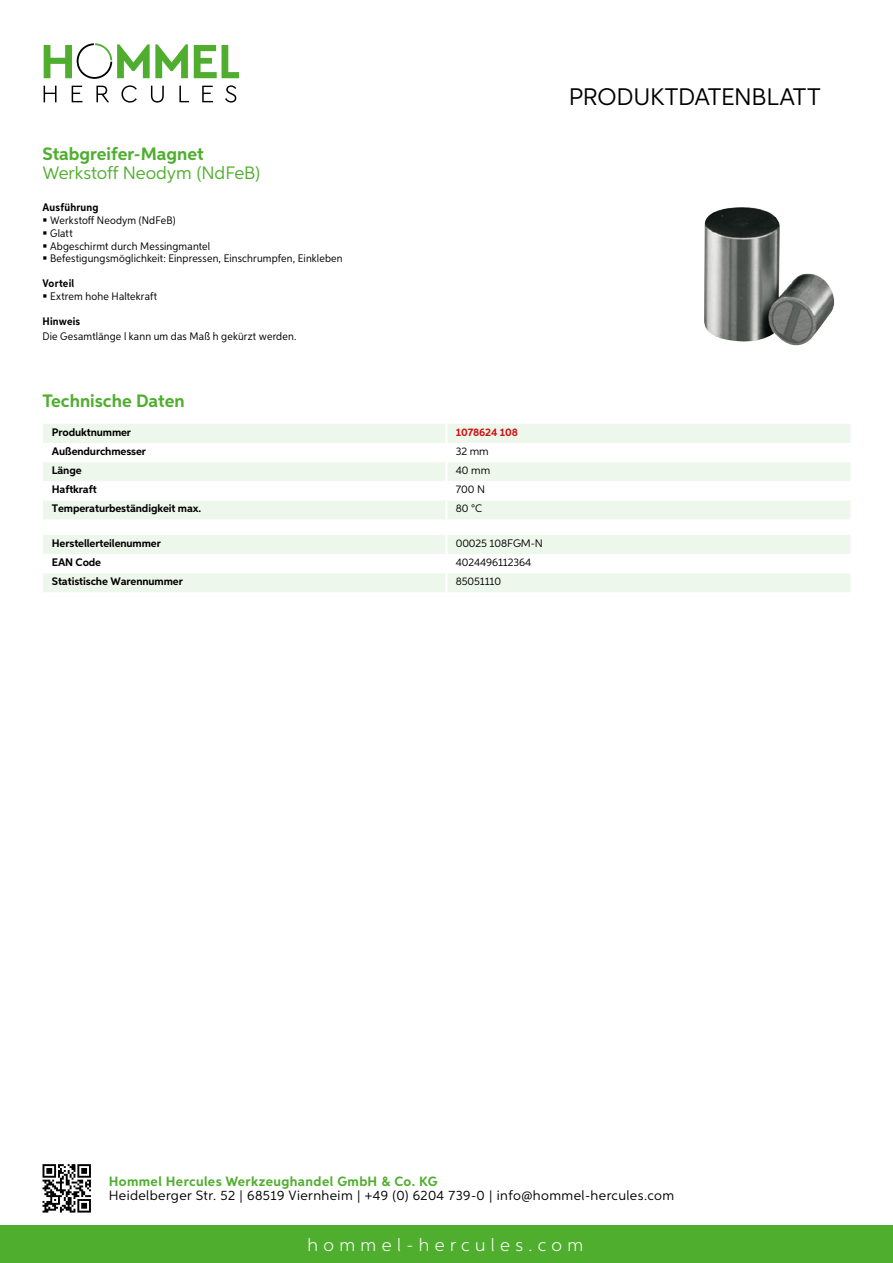
<style>
.page{position:relative;width:893px;height:1263px;background:#fff}
.page>*{position:absolute;margin:0;border:0;box-sizing:border-box;transform-origin:0 0}
.t1{font:24px "Aspira";letter-spacing:-.01em;color:#000}
.t2{font:700 18px "Aspira";color:#50ae2f}
.t3{font:18px "Aspira";letter-spacing:-.02em;color:#50ae2f}
.t4{font:300 18px "Aspira";letter-spacing:.3em;color:#fff}
.t5{font:13.5px "Aspira";letter-spacing:.03em;color:#000}
.t6{font:700 13.5px "Aspira";letter-spacing:.03em;color:#50ae2f}
.t7{font:10.95px/12.8px "Aspira Nar";letter-spacing:.015em;color:#000}
.t8{font:700 10.95px "Aspira";letter-spacing:-.01em;color:#000}
.t9{font:10.95px "Aspira";letter-spacing:-.01em;color:#000}
.t10{font:700 10.95px "Aspira Nar";letter-spacing:.02em;color:#000}
.t11{font:700 10.95px "Aspira";letter-spacing:-.01em;color:#cd1013}
</style>
<div class="page">
<div style="left:0;top:1226px;width:893px;height:37px;background:#50ae2f"></div>
<svg style="left:43px;top:1164px;width:48px;height:48px"></svg>
<svg style="left:194px;top:45px;width:45px;height:33px"></svg>
<svg style="left:44px;top:43px;width:144px;height:36px"></svg>
<svg style="left:44px;top:86px;width:13px;height:16px"></svg>
<svg style="left:72px;top:86px;width:10px;height:16px"></svg>
<svg style="left:96px;top:86px;width:13px;height:16px"></svg>
<svg style="left:121px;top:85px;width:16px;height:18px"></svg>
<svg style="left:151px;top:86px;width:13px;height:17px"></svg>
<svg style="left:179px;top:86px;width:10px;height:16px"></svg>
<svg style="left:202px;top:86px;width:11px;height:16px"></svg>
<svg style="left:225px;top:85px;width:11px;height:18px"></svg>
<div style="left:43px;top:424px;width:807px;height:95px;background:#eef7eb"></div>
<svg style="left:43px;top:443px;width:807px;height:57px"></svg>
<hr style="left:445px;top:424px;width:3px;height:19px;background:#fff">
<hr style="left:445px;top:443px;width:3px;height:19px;background:#fff">
<hr style="left:445px;top:462px;width:3px;height:19px;background:#fff">
<hr style="left:445px;top:481px;width:3px;height:19px;background:#fff">
<hr style="left:445px;top:500px;width:3px;height:19px;background:#fff">
<svg style="left:43px;top:535px;width:807px;height:57px"></svg>
<hr style="left:445px;top:573px;width:3px;height:19px;background:#fff">
<img style="left:704px;top:207px;width:131px;height:139px">
<h2 class="t2" style="left:43px;top:142px;width:163px">Stabgreifer-Magnet</h2>
<h2 class="t3" style="left:43px;top:162px;width:219px">Werkstoff N eodym (N dFeB)</h2>
<p class="t10" style="left:43px;top:201px;width:58px">Ausführung</p>
<p class="t7" style="left:50px;top:214px;width:294px">Werkstoff Neodym (NdFeB)<br>Glatt<br>Abgeschirmt durch Messingmantel<br>Befestigungsmöglichkeit: Einpressen, Einschrumpfen, Einkleben</p>
<p class="t10" style="left:43px;top:276px;width:33px">Vorteil</p>
<p class="t7" style="left:50px;top:289px;width:108px">Extrem hohe Haltekraft</p>
<p class="t10" style="left:43px;top:314px;width:39px">Hinweis</p>
<p class="t7" style="left:43px;top:330px;width:255px">Die Gesamtlänge l kann um das Maß h gekürzt werden.</p>
<h2 class="t2" style="left:43px;top:390px;width:144px">Technische Daten</h2>
<p class="t8" style="left:52px;top:425px;width:81px">Produktnummer</p>
<p class="t11" style="left:456px;top:425px;width:63px">1078624 108</p>
<p class="t8" style="left:52px;top:444px;width:96px">Außendurchmesser</p>
<p class="t9" style="left:456px;top:444px;width:34px">32 mm</p>
<p class="t8" style="left:52px;top:463px;width:31px">Länge</p>
<p class="t9" style="left:456px;top:464px;width:36px">40 mm</p>
<p class="t8" style="left:52px;top:483px;width:46px">Haftkraft</p>
<p class="t9" style="left:456px;top:483px;width:29px">700 N</p>
<p class="t8" style="left:52px;top:502px;width:151px">Temperaturbeständigkeit max.</p>
<p class="t9" style="left:456px;top:502px;width:28px">80 °C</p>
<p class="t8" style="left:52px;top:536px;width:111px">Herstellerteilenummer</p>
<p class="t9" style="left:456px;top:536px;width:87px">00025 108FGM-N</p>
<p class="t8" style="left:52px;top:555px;width:51px">EAN Code</p>
<p class="t9" style="left:456px;top:555px;width:77px">4024496112364</p>
<p class="t8" style="left:52px;top:575px;width:132px">Statistische Warennummer</p>
<p class="t9" style="left:456px;top:575px;width:47px">85051110</p>
<h1 class="t1" style="left:569px;top:82px;width:253px">Produktdatenblatt</h1>
<p class="t6" style="left:109px;top:1172px;width:330px">Hommel Hercules Werkzeughandel GmbH &amp; Co. KG</p>
<p class="t5" style="left:109px;top:1187px;width:567px">Heidelberger Str. 52 | 68519 Viernheim | +49 (0) 6204 739-0 | info@hommel-hercules.com</p>
<h2 class="t4" style="left:307px;top:1234px;width:277px">hommel-hercules.com</h2>
</div>
